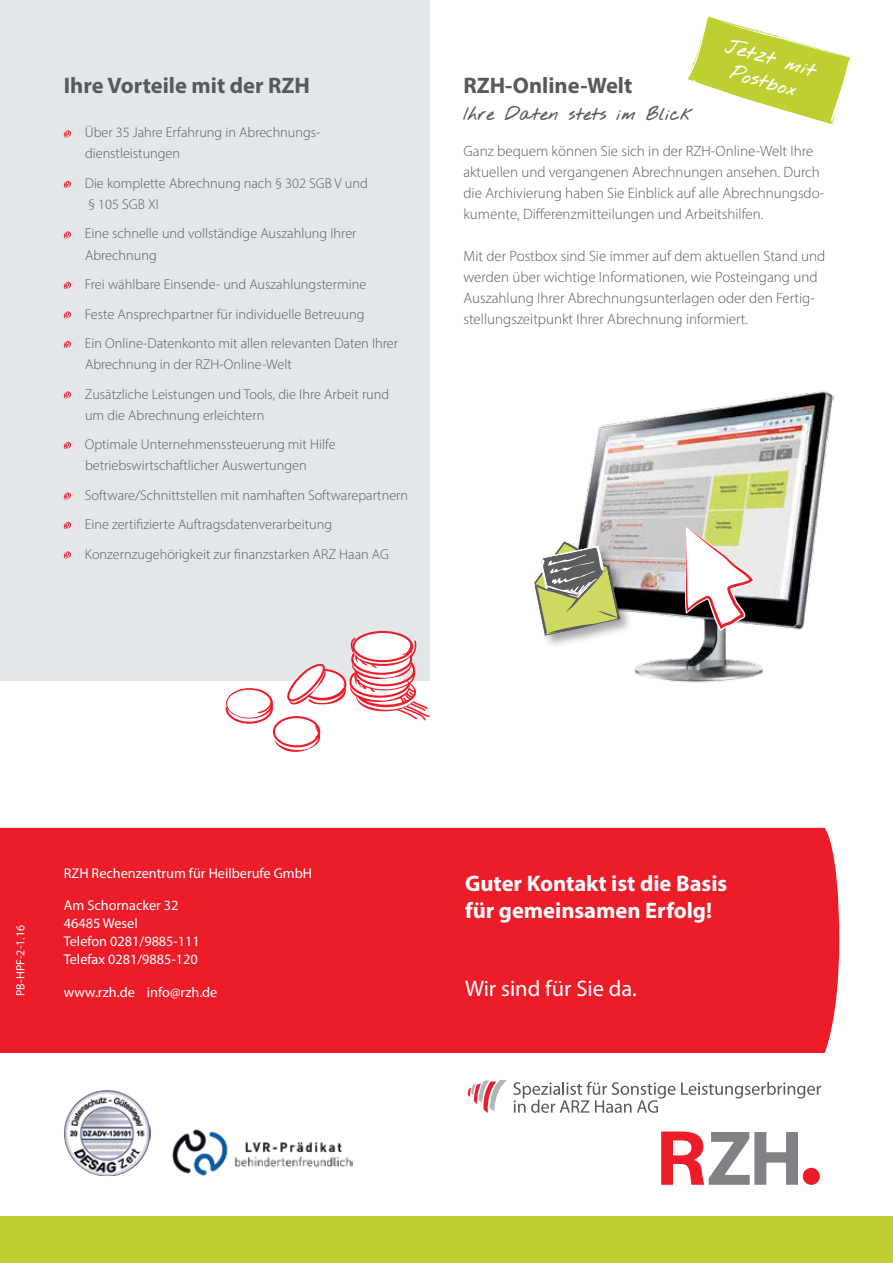
<style>
.page{position:relative;width:893px;height:1263px;background:#fff}
.page>*{position:absolute;margin:0;border:0;box-sizing:border-box;transform-origin:0 0}
.t1{font:700 22.5px/27px "Myriad Pro";color:#fff}
.t2{font:700 22.5px "Myriad Pro";color:#58595b}
.t3{font:22.5px "Myriad Pro";color:#fff}
.t4{font:700 16.8px/24.2px "Nothing You Could Do";color:#fff;text-align:center}
.t5{font:300 15px/21px "Myriad Pro";color:#58595b}
.t6{font:700 15px "Nothing You Could Do";color:#58595b}
.t7{font:300 14.25px/29.5px "Myriad Pro";color:#58595b}
.t8{font:14.25px/18px "Myriad Pro";color:#fff}
.t9{font:12px "Myriad Pro";color:#fff}
</style>
<div class="page">
<img style="left:578px;top:391px;width:255px;height:292px">
<svg style="left:685px;top:527px;width:70px;height:105px"></svg>
<div style="left:0;top:0;width:429px;height:681px;background:#e4e7e9"></div>
<svg style="left:64px;top:130px;width:7px;height:8px"></svg>
<svg style="left:64px;top:180px;width:7px;height:8px"></svg>
<svg style="left:64px;top:231px;width:7px;height:8px"></svg>
<svg style="left:64px;top:281px;width:7px;height:8px"></svg>
<svg style="left:64px;top:311px;width:7px;height:8px"></svg>
<svg style="left:64px;top:340px;width:7px;height:8px"></svg>
<svg style="left:64px;top:391px;width:7px;height:8px"></svg>
<svg style="left:64px;top:441px;width:7px;height:8px"></svg>
<svg style="left:64px;top:492px;width:7px;height:8px"></svg>
<svg style="left:64px;top:521px;width:7px;height:8px"></svg>
<svg style="left:64px;top:551px;width:7px;height:8px"></svg>
<div style="left:0;top:828px;width:839px;height:225px;background:#ed1c29"></div>
<div style="left:0;top:1216px;width:893px;height:47px;background:#becf31"></div>
<svg style="left:226px;top:631px;width:203px;height:121px"></svg>
<svg style="left:468px;top:1080px;width:39px;height:33px"></svg>
<svg style="left:681px;top:1082px;width:140px;height:16px"></svg>
<svg style="left:513px;top:1081px;width:162px;height:32px"></svg>
<svg style="left:661px;top:1131px;width:137px;height:54px"></svg>
<div style="left:803px;top:1168px;width:17px;height:17px;background:#ed1c29;border-radius:50%"></div>
<img style="left:172px;top:1129px;width:180px;height:47px">
<img style="left:64px;top:1090px;width:87px;height:86px">
<div style="left:533px;top:540px;width:101px;height:109px;background:#000;opacity:.35"></div>
<svg style="left:533px;top:541px;width:88px;height:95px"></svg>
<svg style="left:688px;top:16px;width:163px;height:109px"></svg>
<h1 class="t2" style="left:64px;top:71px;width:248px">Ihre Vorteile mit der RZH</h1>
<p class="t7" style="left:85px;top:122px;width:237px;line-height:21px">Über 35 Jahre Erfahrung in Abrechnungs&shy;dienstleistungen</p>
<p class="t7" style="left:85px;top:173px;width:285px;line-height:21px">Die komplette Abrechnung nach § 302 SGB V und § 105 SGB XI</p>
<p class="t7" style="left:85px;top:223px;width:273px;line-height:21px">Eine schnelle und vollständige Auszahlung Ihrer<br>Abrechnung</p>
<p class="t7" style="left:85px;top:269px;width:315px">Frei wählbare Einsende- und Auszahlungstermine<br>Feste Ansprechpartner für individuelle Betreuung<br>Ein Online-Datenkonto mit allen relevanten Daten Ihrer</p>
<p class="t7" style="left:85px;top:349px;width:306px">Abrechnung in der RZH-Online-Welt<br>Zusätzliche Leistungen und Tools, die Ihre Arbeit rund</p>
<p class="t7" style="left:85px;top:400px;width:252px">um die Abrechnung erleichtern<br>Optimale Unternehmenssteuerung mit Hilfe</p>
<p class="t7" style="left:85px;top:450px;width:325px">betriebswirtschaftlicher Auswertungen Software/Schnittstellen mit namhaften Softwarepartnern Eine zertifizierte Auftragsdatenverarbeitung Konzernzugehörigkeit zur finanzstarken ARZ Haan AG</p>
<h1 class="t2" style="left:463px;top:71px;width:170px">RZH-Online-Welt</h1>
<p class="t6" style="left:463px;top:101px;width:231px">Ihre Daten stets im Blick</p>
<p class="t4" style="left:729px;top:34px;width:94px;rotate:16deg">Jetzt mit<br>Postbox</p>
<p class="t5" style="left:463px;top:140px;width:362px">Ganz bequem können Sie sich in der RZH-Online-Welt Ihre aktuellen und vergangenen Abrechnungen ansehen. Durch die Archivierung haben Sie Einblick auf alle Abrechnungsdo&shy;kumente, Differenzmitteilungen und Arbeitshilfen.</p>
<p class="t5" style="left:463px;top:245px;width:363px">Mit der Postbox sind Sie immer auf dem aktuellen Stand und werden über wichtige Informationen, wie Posteingang und Auszahlung Ihrer Abrechnungsunterlagen oder den Fertig&shy;stellungszeitpunkt Ihrer Abrechnung informiert.</p>
<p class="t9" style="left:13px;top:996px;width:73px;rotate:-90deg">PB-HPF-2-1.16</p>
<p class="t9" style="left:13px;top:979px;width:56px;rotate:-90deg">XXX-X.X 5</p>
<p class="t9" style="left:13px;top:955px;width:8px;rotate:-90deg">1</p>
<p class="t8" style="left:64px;top:864px;width:250px">RZH Rechenzentrum für Heilberufe GmbH</p>
<p class="t8" style="left:64px;top:896px;width:138px">Am Schornacker 32<br>46485 Wesel<br>Telefon 0281/9885-111<br>Telefax 0281/9885-120</p>
<p class="t8" style="left:64px;top:983px;width:155px">www.rzh.de info@rzh.de</p>
<h1 class="t1" style="left:465px;top:869px;width:264px">Guter Kontakt ist die Basis für gemeinsamen Erfolg!</h1>
<h1 class="t3" style="left:465px;top:974px;width:173px">Wir sind für Sie da.</h1>
</div>
